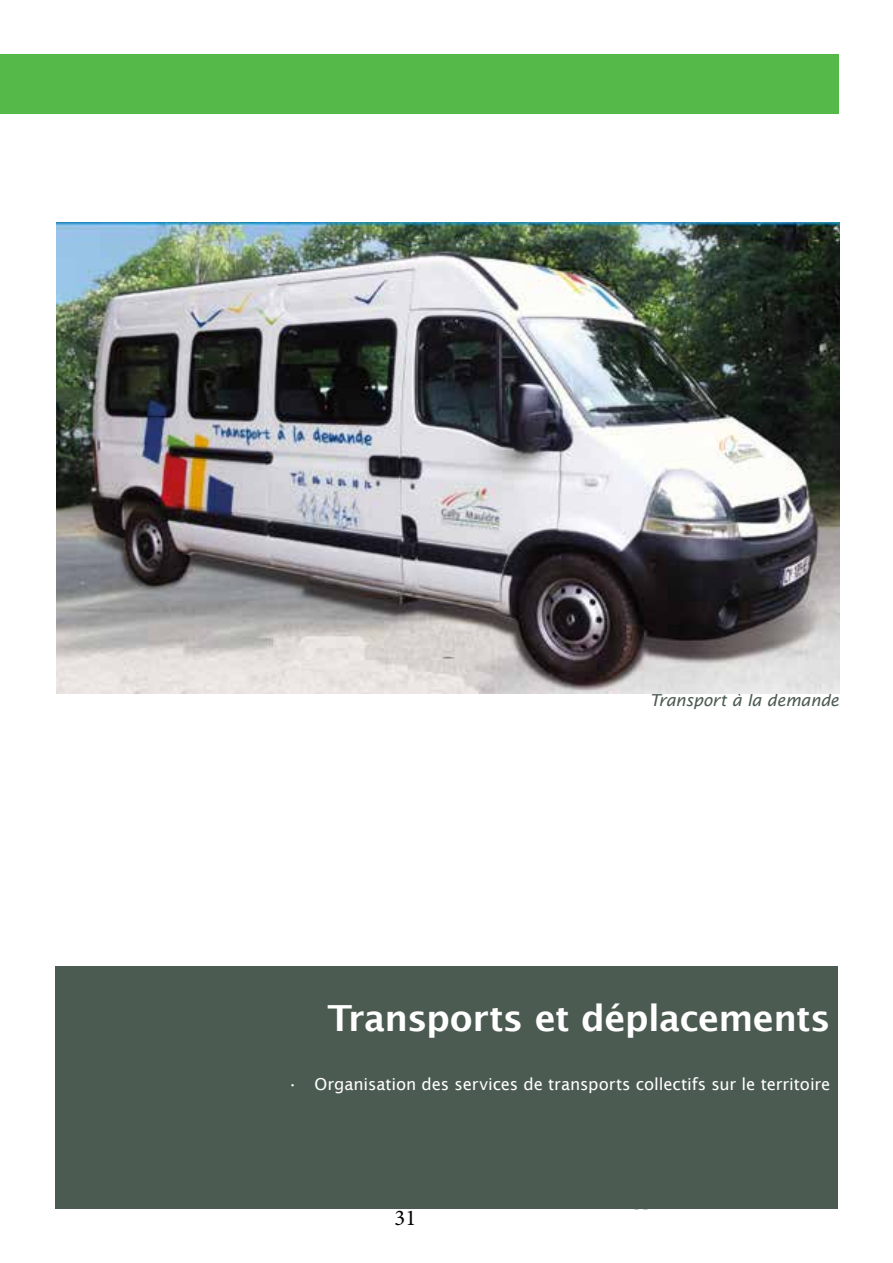
<style>
.page{position:relative;width:893px;height:1263px;background:#fff}
.page>*{position:absolute;margin:0;border:0;box-sizing:border-box;transform-origin:0 0}
.t1{font:600 36px "Lucida Sans";letter-spacing:-.02em;color:#fff}
.t2{font:22.5px "Minion Pro";color:#000}
.t3{font:16.5px "Lucida Sans";letter-spacing:-.005em;color:#fff}
.t4{font:italic 16.5px "Lucida Sans";letter-spacing:-.01em;color:#4c5b52}
</style>
<div class="page">
<div style="left:0;top:54px;width:839px;height:60px;background:#54b948"></div>
<div style="left:55px;top:966px;width:782px;height:243px;background:#4c5b52"></div>
<img style="left:56px;top:222px;width:783px;height:471px">
<p class="t4" style="left:650px;top:690px;width:191px">Transport à la demande</p>
<h1 class="t1" style="left:327px;top:997px;width:504px">Transports et déplacements</h1>
<p class="t3" style="left:288px;top:1074px;width:544px">• Organisation des services de transports collectifs sur le territoire</p>
<h2 class="t2" style="left:395px;top:1203px;width:23px">31</h2>
</div>
